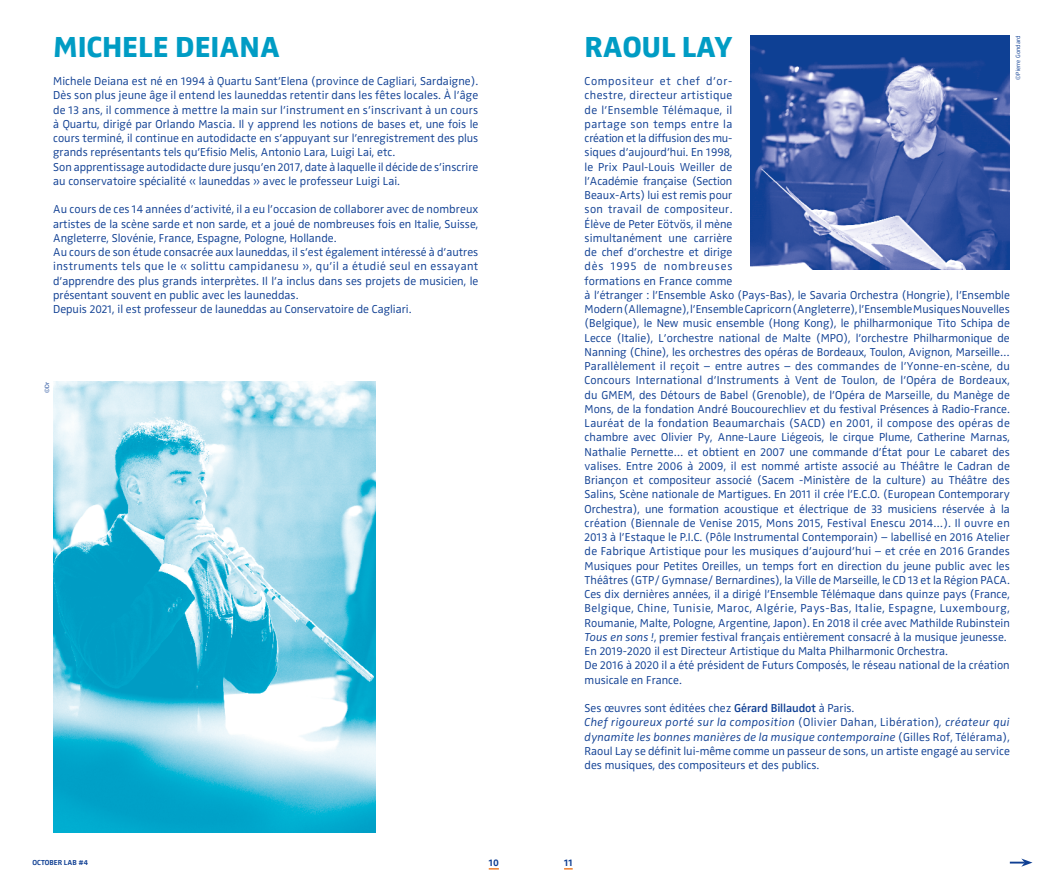
<style>
.page{position:relative;width:1063px;height:886px;background:#fff}
.page>*{position:absolute;margin:0;border:0;box-sizing:border-box;transform-origin:0 0}
.t1{font:30px "Zwo LF w 7";color:#009cc4}
.t2{font:11.88px/14.2px "Zwo LF w 3";color:#0f3f93}
.t3{font:11.88px/14.2px "Zwo LF w 3 Italic";letter-spacing:.015em;color:#0f3f93}
.t4{font:10px "Zwo LF w 6";color:#0f3f93}
.t5{font:7.5px "Zwo LF w 6";color:#0f3f93}
.t6{font:6.25px "Zwo LF w 3";color:#0f3f93}
.s1{font-family:"Zwo LF w 3 Italic"}
.s2{font-family:"Zwo LF w 5"}
.s3{font-family:"Zwo LF w 3"}
</style>
<div class="page">
<svg style="left:1010px;top:858px;width:23px;height:9px"></svg>
<img style="left:750px;top:35px;width:260px;height:235px">
<img style="left:53px;top:382px;width:323px;height:451px">
<h1 class="t1" style="left:53px;top:29px;width:229px">MICHELE DEIANA</h1>
<p class="t2" style="left:53px;top:74px;width:427px">Michele Deiana est né en 1994 à Quartu Sant’Elena (province de Cagliari, Sardaigne).<br>Dès son plus jeune âge il entend les launeddas retentir dans les fêtes locales. À l’âge de 13 ans, il commence à mettre la main sur l’instrument en s’inscrivant à un cours à Quartu, dirigé par Orlando Mascia. Il y apprend les notions de bases et, une fois le cours terminé, il continue en autodidacte en s’appuyant sur l’enregistrement des plus grands représentants tels qu’Efisio Melis, Antonio Lara, Luigi Lai, etc.<br>Son apprentissage autodidacte dure jusqu’en 2017, date à laquelle il décide de s’inscrire au conservatoire spécialité « launeddas » avec le professeur Luigi Lai.</p>
<p class="t2" style="left:53px;top:202px;width:427px">Au cours de ces 14 années d’activité, il a eu l’occasion de collaborer avec de nombreux artistes de la scène sarde et non sarde, et a joué de nombreuses fois en Italie, Suisse, Angleterre, Slovénie, France, Espagne, Pologne, Hollande.<br>Au cours de son étude consacrée aux launeddas, il s’est également intéressé à d’autres instruments tels que le « solittu campidanesu », qu’il a étudié seul en essayant d’apprendre des plus grands interprètes. Il l’a inclus dans ses projets de musicien, le présentant souvent en public avec les launeddas.<br>Depuis 2021, il est professeur de launeddas au Conservatoire de Cagliari.</p>
<p class="t6" style="left:43px;top:393px;width:12px;rotate:-90deg">©Dr</p>
<p class="t6" style="left:1015px;top:80px;width:46px;rotate:-90deg">©Pierre Gondard</p>
<h1 class="t1" style="left:585px;top:29px;width:149px">RAOUL LAY</h1>
<p class="t2" style="left:585px;top:74px;width:427px">Compositeur et chef d’or-<br>chestre, directeur artistique<br>de l’Ensemble Télémaque, il<br>partage son temps entre la<br>création et la diffusion des mu-<br>siques d’aujourd’hui. En 1998,<br>le Prix Paul-Louis Weiller de<br>l’Académie française (Section<br>Beaux-Arts) lui est remis pour<br>son travail de compositeur.<br>Élève de Peter Eötvös, il mène<br>simultanément une carrière<br>de chef d’orchestre et dirige<br>dès 1995 de nombreuses<br>formations en France comme<br>à l’étranger : l’Ensemble Asko (Pays-Bas), le Savaria Orchestra (Hongrie), l’Ensemble Modern (Allemagne), l’Ensemble Capricorn (Angleterre), l’Ensemble Musiques Nouvelles (Belgique), le New music ensemble (Hong Kong), le philharmonique Tito Schipa de Lecce (Italie), L’orchestre national de Malte (MPO), l’orchestre Philharmonique de Nanning (Chine), les orchestres des opéras de Bordeaux, Toulon, Avignon, Marseille… Parallèlement il reçoit – entre autres – des commandes de l’Yonne-en-scène, du Concours International d’Instruments à Vent de Toulon, de l’Opéra de Bordeaux, du GMEM, des Détours de Babel (Grenoble), de l’Opéra de Marseille, du Manège de Mons, de la fondation André Boucourechliev et du festival Présences à Radio-France.<br>Lauréat de la fondation Beaumarchais (SACD) en 2001, il compose des opéras de chambre avec Olivier Py, Anne-Laure Liégeois, le cirque Plume, Catherine Marnas, Nathalie Pernette… et obtient en 2007 une commande d’État pour Le cabaret des valises. Entre 2006 à 2009, il est nommé artiste associé au Théâtre le Cadran de Briançon et compositeur associé (Sacem -Ministère de la culture) au Théâtre des Salins, Scène nationale de Martigues. En 2011 il crée l’E.C.O. (European Contemporary Orchestra), une formation acoustique et électrique de 33 musiciens réservée à la création (Biennale de Venise 2015, Mons 2015, Festival Enescu 2014…). Il ouvre en 2013 à l’Estaque le P.I.C. (Pôle Instrumental Contemporain) – labellisé en 2016 Atelier de Fabrique Artistique pour les musiques d’aujourd’hui – et crée en 2016 Grandes Musiques pour Petites Oreilles, un temps fort en direction du jeune public avec les Théâtres (GTP/ Gymnase/ Bernardines), la Ville de Marseille, le CD 13 et la Région PACA.<br>Ces dix dernières années, il a dirigé l’Ensemble Télémaque dans quinze pays (France, Belgique, Chine, Tunisie, Maroc, Algérie, Pays-Bas, Italie, Espagne, Luxembourg, Roumanie, Malte, Pologne, Argentine, Japon). En 2018 il crée avec Mathilde Rubinstein <span class="s1">Tous en sons !</span>, premier festival français entièrement consacré à la musique jeunesse.<br>En 2019-2020 il est Directeur Artistique du Malta Philharmonic Orchestra.<br>De 2016 à 2020 il a été président de Futurs Composés, le réseau national de la création musicale en France.</p>
<p class="t2" style="left:585px;top:701px;width:271px">Ses œuvres sont éditées chez <span class="s2">Gérard Billaudot</span> à Paris.</p>
<p class="t3" style="left:585px;top:715px;width:427px">Chef rigoureux porté sur la composition <span class="s3">(Olivier Dahan, Libération)</span>, créateur qui dynamite les bonnes manières de la musique contemporaine <span class="s3">(Gilles Rof, Télérama),</span></p>
<p class="t2" style="left:585px;top:744px;width:427px">Raoul Lay se définit lui-même comme un passeur de sons, un artiste engagé au service des musiques, des compositeurs et des publics.</p>
<p class="t5" style="left:33px;top:858px;width:57px">OCTOBER LAB #4</p>
<p class="t4" style="left:489px;top:857px;width:12px">10</p>
<p class="t4" style="left:564px;top:857px;width:10px">11</p>
</div>
